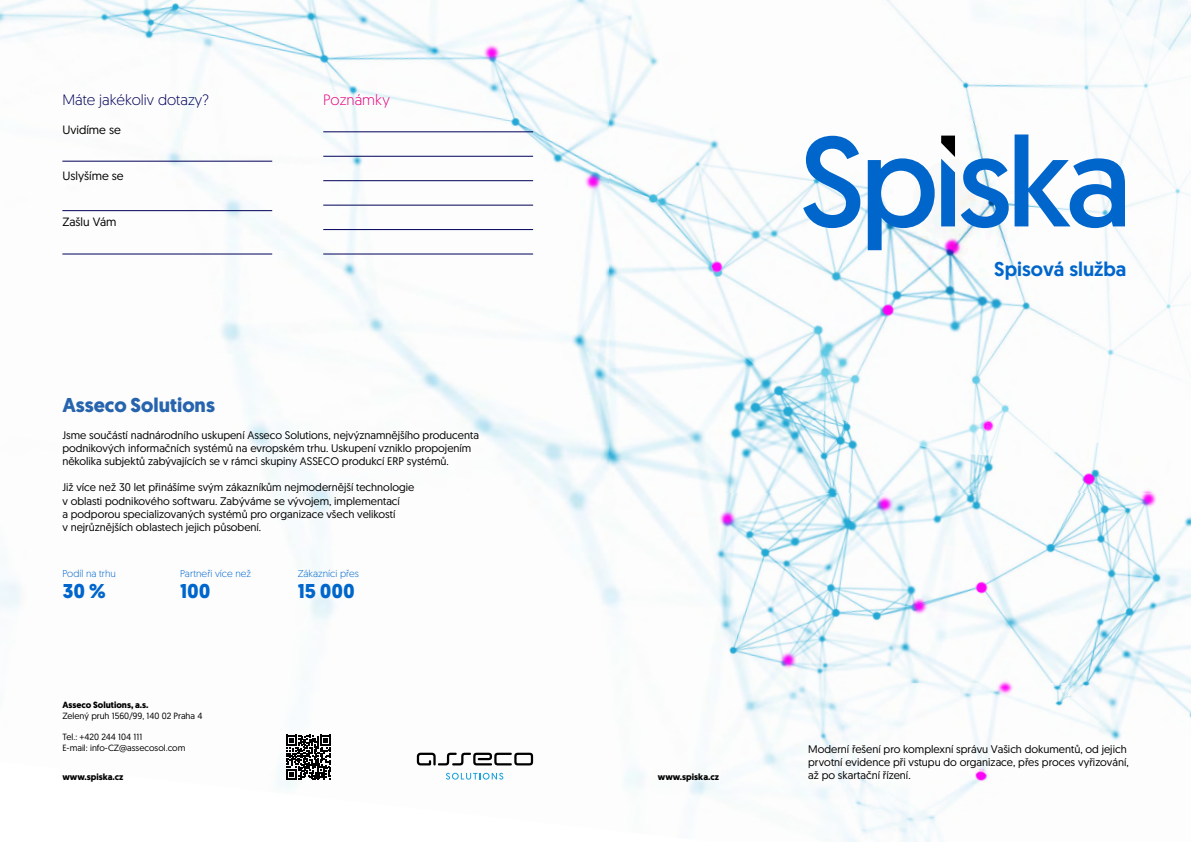
<style>
.page{position:relative;width:1191px;height:842px;background:#fff}
.page>*{position:absolute;margin:0;border:0;box-sizing:border-box;transform-origin:0 0}
.t1{font:700 20px "Geomanist";color:#2764ae}
.t2{font:500 20px "Geomanist";color:#06c}
.t3{font:700 20px "Geomanist";color:#06c}
.t4{font:300 15px "Geomanist";color:#000059}
.t5{font:300 15px "Geomanist";color:#e6007d}
.t6{font:12px "Geomanist";color:#000}
.t7{font:11px/13.2px "Geomanist";color:#000}
.t8{font:300 10px "Geomanist";color:#06c}
.t9{font:9px/10.8px "Geomanist";color:#000}
.t10{font:700 9px "Geomanist";color:#000}
</style>
<div class="page">
<img style="left:0;top:0;width:1191px;height:842px">
<svg style="left:844px;top:684px;width:255px;height:158px"></svg>
<hr style="left:62px;top:161px;width:210px;height:1px;background:#000059">
<hr style="left:62px;top:210px;width:210px;height:1px;background:#000059">
<hr style="left:62px;top:254px;width:210px;height:1px;background:#000059">
<hr style="left:323px;top:156px;width:210px;height:1px;background:#000059">
<hr style="left:323px;top:132px;width:210px;height:1px;background:#000059">
<hr style="left:323px;top:205px;width:210px;height:1px;background:#000059">
<hr style="left:323px;top:181px;width:210px;height:1px;background:#000059">
<hr style="left:323px;top:254px;width:210px;height:1px;background:#000059">
<hr style="left:323px;top:229px;width:210px;height:1px;background:#000059">
<svg style="left:609px;top:0;width:582px;height:492px"></svg>
<svg style="left:417px;top:753px;width:116px;height:12px"></svg>
<svg style="left:446px;top:773px;width:57px;height:7px"></svg>
<svg style="left:803px;top:136px;width:57px;height:92px"></svg>
<svg style="left:867px;top:158px;width:67px;height:92px"></svg>
<svg style="left:941px;top:136px;width:67px;height:92px"></svg>
<svg style="left:1014px;top:134px;width:111px;height:94px"></svg>
<svg style="left:286px;top:735px;width:45px;height:45px"></svg>
<h2 class="t4" style="left:62px;top:90px;width:148px">Máte jakékoliv dotazy?</h2>
<p class="t6" style="left:62px;top:122px;width:60px">Uvidíme se</p>
<p class="t6" style="left:62px;top:168px;width:63px">Uslyšíme se</p>
<p class="t6" style="left:62px;top:214px;width:56px">Zašlu Vám</p>
<h2 class="t5" style="left:323px;top:90px;width:68px">Poznámky</h2>
<h1 class="t1" style="left:62px;top:392px;width:154px">Asseco Solutions</h1>
<p class="t7" style="left:62px;top:428px;width:418px">Jsme součástí nadnárodního uskupení Asseco Solutions, nejvýznamnějšího producenta podnikových informačních systémů na evropském trhu. Uskupení vzniklo propojením několika subjektů zabývajících se v rámci skupiny ASSECO produkcí ERP systémů.</p>
<p class="t7" style="left:62px;top:481px;width:353px">Již více než 30 let přinášíme svým zákazníkům nejmodernější technologie v oblasti podnikového softwaru. Zabýváme se vývojem, implementací<br>a podporou specializovaných systémů pro organizace všech velikostí<br>v nejrůznějších oblastech jejich působení.</p>
<p class="t8" style="left:62px;top:567px;width:55px">Podíl na trhu</p>
<h1 class="t3" style="left:62px;top:578px;width:45px">30 %</h1>
<p class="t8" style="left:180px;top:567px;width:73px">Partneři více než</p>
<h1 class="t3" style="left:180px;top:578px;width:32px">100</h1>
<p class="t8" style="left:298px;top:567px;width:63px">Zákazníci přes</p>
<h1 class="t3" style="left:298px;top:578px;width:59px">15 000</h1>
<p class="t10" style="left:62px;top:699px;width:88px">Asseco Solutions, a.s.</p>
<p class="t9" style="left:62px;top:710px;width:142px">Zelený pruh 1560/99, 140 02 Praha 4</p>
<p class="t9" style="left:62px;top:732px;width:125px">Tel.: +420 244 104 111<br>E-mail: info-CZ@assecosol.com</p>
<p class="t10" style="left:62px;top:770px;width:63px">www.spiska.cz</p>
<p class="t10" style="left:658px;top:770px;width:63px">www.spiska.cz</p>
<h1 class="t2" style="left:994px;top:256px;width:134px">Spisová služba</h1>
<p class="t7" style="left:808px;top:742px;width:322px">Moderní řešení pro komplexní správu Vašich dokumentů, od jejich prvotní evidence při vstupu do organizace, přes proces vyřizování, až po skartační řízení.</p>
</div>
